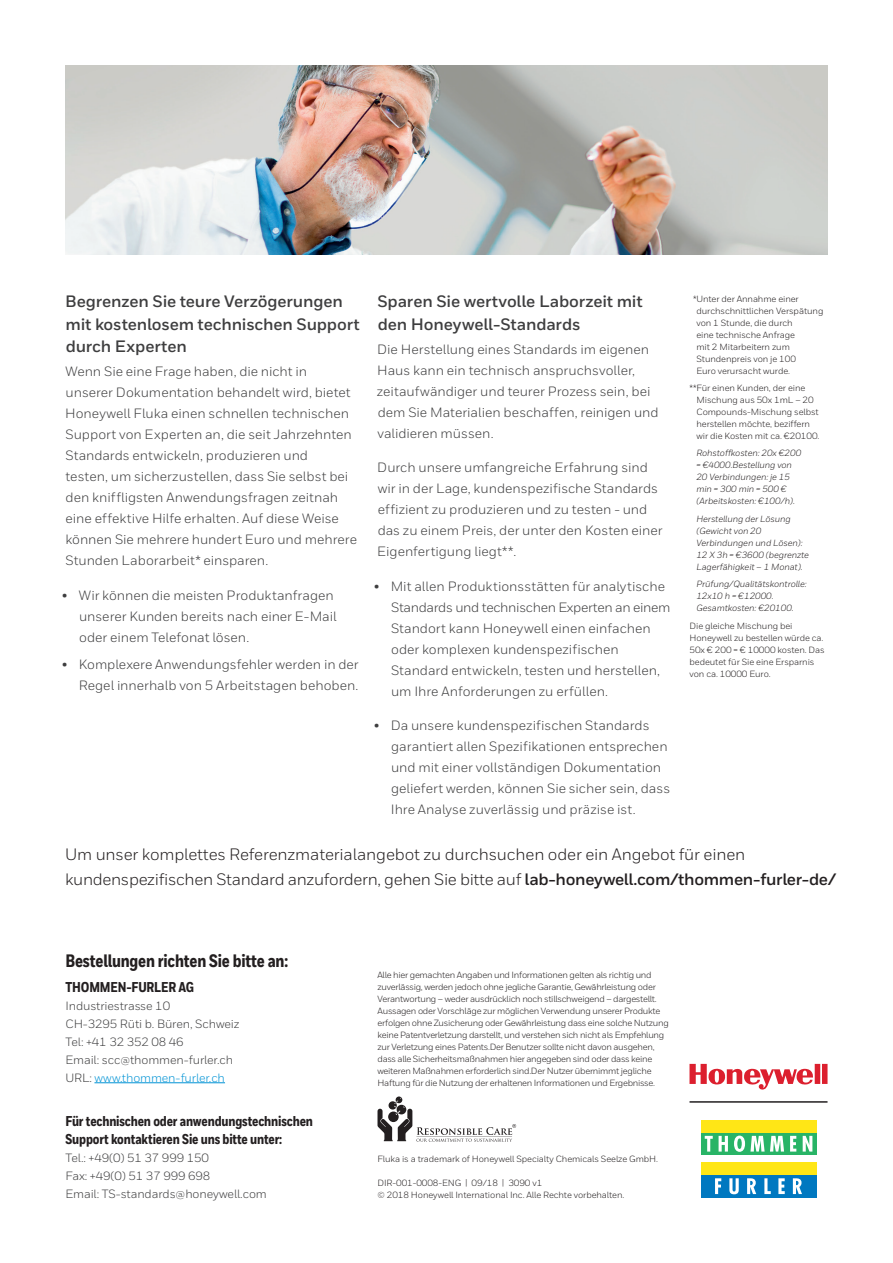
<style>
.page{position:relative;width:893px;height:1263px;background:#fff}
.page>*{position:absolute;margin:0;border:0;box-sizing:border-box;transform-origin:0 0}
.t1{font:800 18px "Honeywell Cond";letter-spacing:-.01em;color:#231f20}
.t2{font:16.5px/25.5px "Honeywell Sans";letter-spacing:-.01em;color:#231f20}
.t3{font:700 16.5px/22.5px "Honeywell Sans";letter-spacing:-.01em;color:#3e3e3f}
.t4{font:800 14.25px/18px "Honeywell Cond";letter-spacing:-.01em;color:#231f20}
.t5{font:13.5px/21px "Honeywell Sans";color:#3e3e3f}
.t6{font:12px/18px "Honeywell Sans";letter-spacing:-.01em;color:#3e3e3f}
.t7{font:9px/12px "Honeywell Sans";letter-spacing:-.03em;color:#231f20}
.t8{font:9px/12px "Honeywell Sans";letter-spacing:-.01em;color:#231f20}
.t9{font:italic 9px/12px "Honeywell Sans";letter-spacing:-.01em;color:#231f20}
.s1{font-weight:700}
.s2{color:#0093d5}
</style>
<div class="page">
<svg style="left:377px;top:1098px;width:139px;height:44px"></svg>
<svg style="left:689px;top:1064px;width:138px;height:26px"></svg>
<hr style="left:689px;top:1101px;width:138px;height:2px;background:#231f20">
<img style="left:65px;top:65px;width:762px;height:189px">
<hr style="left:94px;top:1082px;width:131px;height:1px;background:#0093d5">
<div style="left:701px;top:1132px;width:115px;height:23px;background:#28b466"></div>
<div style="left:701px;top:1120px;width:115px;height:12px;background:#ffe616"></div>
<svg style="left:705px;top:1135px;width:107px;height:17px"></svg>
<div style="left:701px;top:1162px;width:115px;height:13px;background:#ffe616"></div>
<div style="left:701px;top:1175px;width:115px;height:22px;background:#0078c0"></div>
<svg style="left:715px;top:1178px;width:87px;height:16px"></svg>
<p class="t3" style="left:65px;top:291px;width:296px">Begrenzen Sie teure Verzögerungen mit kostenlosem technischen Support durch Experten</p>
<p class="t5" style="left:65px;top:361px;width:293px">Wenn Sie eine Frage haben, die nicht in unserer Dokumentation behandelt wird, bietet Honeywell Fluka einen schnellen technischen Support von Experten an, die seit Jahrzehnten Standards entwickeln, produzieren und<br>testen, um sicherzustellen, dass Sie selbst bei den kniffligsten Anwendungsfragen zeitnah eine effektive Hilfe erhalten. Auf diese Weise können Sie mehrere hundert Euro und mehrere Stunden Laborarbeit* einsparen.</p>
<p class="t5" style="left:79px;top:584px;width:259px;text-indent:-17px">• Wir können die meisten Produktanfragen unserer Kunden bereits nach einer E-Mail oder einem Telefonat lösen.</p>
<p class="t5" style="left:62px;top:654px;width:299px;text-align:right">• Komplexere Anwendungsfehler werden in der<br>Regel innerhalb von 5 Arbeitstagen behoben.</p>
<p class="t3" style="left:377px;top:291px;width:267px">Sparen Sie wertvolle Laborzeit mit den Honeywell-Standards</p>
<p class="t5" style="left:377px;top:338px;width:283px">Die Herstellung eines Standards im eigenen Haus kann ein technisch anspruchsvoller, zeitaufwändiger und teurer Prozess sein, bei dem Sie Materialien beschaffen, reinigen und validieren müssen.</p>
<p class="t5" style="left:377px;top:457px;width:287px">Durch unsere umfangreiche Erfahrung sind wir in der Lage, kundenspezifische Standards effizient zu produzieren und zu testen - und das zu einem Preis, der unter den Kosten einer Eigenfertigung liegt**.</p>
<p class="t5" style="left:391px;top:575px;width:281px;text-indent:-17px">• Mit allen Produktionsstätten für analytische Standards und technischen Experten an einem Standort kann Honeywell einen einfachen oder komplexen kundenspezifischen Standard entwickeln, testen und herstellen, um Ihre Anforderungen zu erfüllen.</p>
<p class="t5" style="left:391px;top:715px;width:281px;text-indent:-17px">• Da unsere kundenspezifischen Standards garantiert allen Spezifikationen entsprechen und mit einer vollständigen Dokumentation geliefert werden, können Sie sicher sein, dass Ihre Analyse zuverlässig und präzise ist.</p>
<p class="t8" style="left:696px;top:292px;width:128px;text-indent:-3px">*Unter der Annahme einer durchschnittlichen Verspätung von 1 Stunde, die durch<br>eine technische Anfrage<br>mit 2 Mitarbeitern zum<br>Stundenpreis von je 100<br>Euro verursacht wurde.</p>
<p class="t8" style="left:696px;top:382px;width:124px;text-indent:-7px">**Für einen Kunden, der eine<br>Mischung aus 50x 1mL – 20<br>Compounds-Mischung selbst herstellen möchte, beziffern wir die Kosten mit ca. €20100.</p>
<p class="t9" style="left:696px;top:447px;width:106px">Rohstoffkosten: 20x €200 = €4000.Bestellung von<br>20 Verbindungen: je 15 min = 300 min = 500 € (Arbeitskosten: €100/h).</p>
<p class="t9" style="left:696px;top:513px;width:114px">Herstellung der Lösung (Gewicht von 20<br>Verbindungen und Lösen):<br>12 X 3h = €3600 (begrenzte<br>Lagerfähigkeit – 1 Monat).</p>
<p class="t9" style="left:696px;top:578px;width:112px">Prüfung/Qualitätskontrolle:<br>12x10 h = €12000.<br>Gesamtkosten: €20100.</p>
<p class="t8" style="left:689px;top:619px;width:137px">Die gleiche Mischung bei<br>Honeywell zu bestellen würde ca.<br>50x € 200 = € 10000 kosten. Das bedeutet für Sie eine Ersparnis von ca. 10000 Euro.</p>
<p class="t2" style="left:65px;top:841px;width:773px">Um unser komplettes Referenzmaterialangebot zu durchsuchen oder ein Angebot für einen kundenspezifischen Standard anzufordern, gehen Sie bitte auf <span class="s1">lab-honeywell.com/thommen-furler-de/</span></p>
<h1 class="t1" style="left:65px;top:949px;width:224px">Bestellungen richten Sie bitte an:</h1>
<p class="t4" style="left:65px;top:978px;width:130px">THOMMEN-FURLER AG</p>
<p class="t6" style="left:65px;top:996px;width:176px">Industriestrasse 10<br>CH-3295 Rüti b. Büren, Schweiz<br>Tel: +41 32 352 08 46<br>Email: scc@thommen-furler.ch<br>URL: <span class="s2">www.thommen-furler.ch</span></p>
<p class="t7" style="left:377px;top:969px;width:293px">Alle hier gemachten Angaben und Informationen gelten als richtig und zuverlässig, werden jedoch ohne jegliche Garantie, Gewährleistung oder Verantwortung – weder ausdrücklich noch stillschweigend – dargestellt.<br>Aussagen oder Vorschläge zur möglichen Verwendung unserer Produkte erfolgen ohne Zusicherung oder Gewährleistung dass eine solche Nutzung keine Patentverletzung darstellt, und verstehen sich nicht als Empfehlung zur Verletzung eines Patents.Der Benutzer sollte nicht davon ausgehen, dass alle Sicherheitsmaßnahmen hier angegeben sind oder dass keine weiteren Maßnahmen erforderlich sind.Der Nutzer übernimmt jegliche Haftung für die Nutzung der erhaltenen Informationen und Ergebnisse.</p>
<p class="t4" style="left:65px;top:1112px;width:249px">Für technischen oder anwendungstechnischen<br>Support kontaktieren Sie uns bitte unter:</p>
<p class="t6" style="left:65px;top:1148px;width:203px">Tel.: +49(0) 51 37 999 150<br>Fax: +49(0) 51 37 999 698<br>Email: TS-standards@honeywell.com</p>
<p class="t8" style="left:377px;top:1152px;width:282px">Fluka is a trademark of Honeywell Specialty Chemicals Seelze GmbH.</p>
<p class="t8" style="left:377px;top:1176px;width:248px">DIR-001-0008-ENG | 09/18 | 3090 v1<br>© 2018 Honeywell International Inc. Alle Rechte vorbehalten.</p>
</div>
